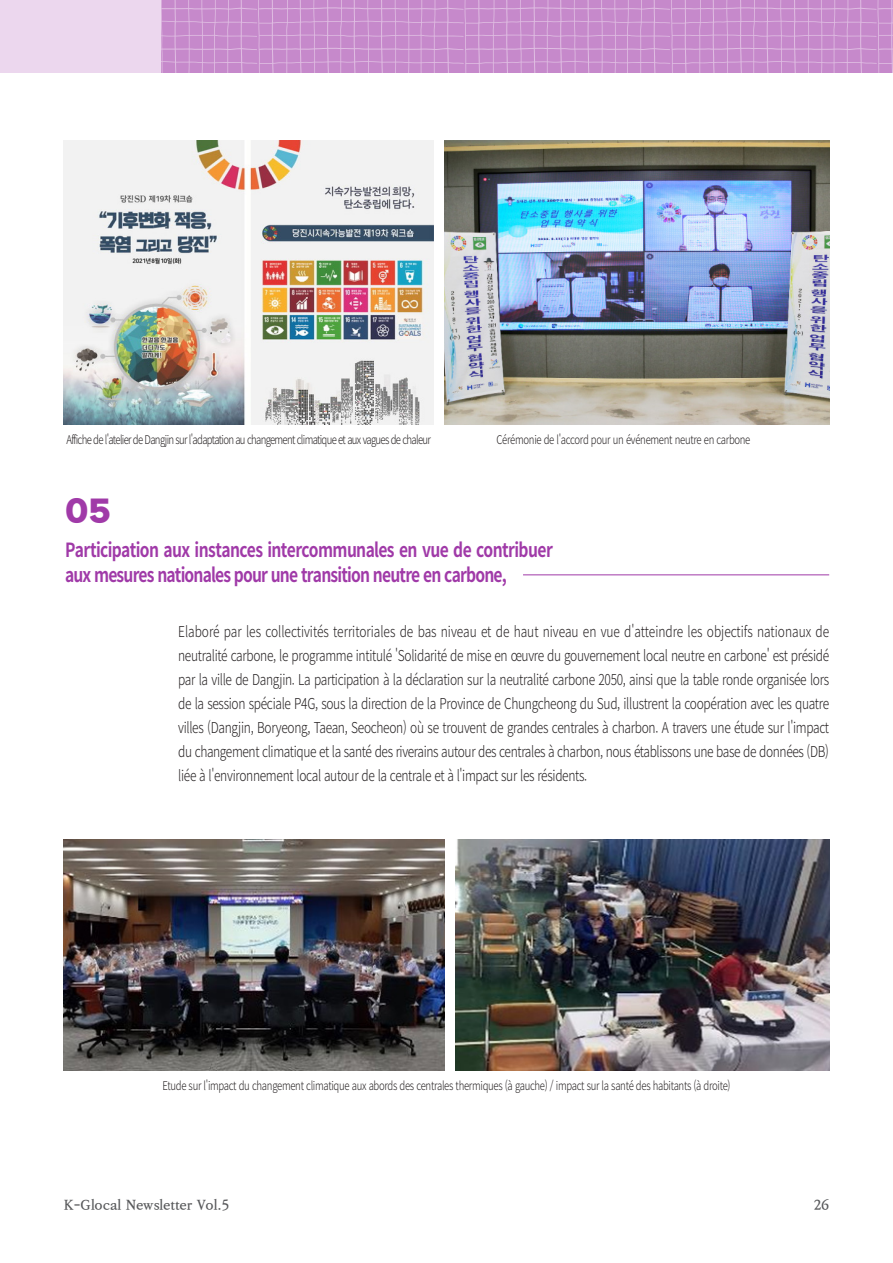
<style>
.page{position:relative;width:893px;height:1263px;background:#fff}
.page>*{position:absolute;margin:0;border:0;box-sizing:border-box;transform-origin:0 0}
.t1{font:30px "SB Aggro B";color:#a03aa8}
.t2{font:700 19.5px/25.5px "Noto Sans CJ Kkr";letter-spacing:-.045em;color:#a03aa8;scale:.8 1}
.t3{font:300 15px/24px "Noto Sans CJ Kkr";letter-spacing:-.025em;color:#231f20;text-align:justify;scale:.8 1}
.t4{font:700 13.5px "Ko Pub World Batang";color:#57585a}
.t5{font:300 12px "Noto Sans CJ Kkr";letter-spacing:-.03em;color:#231f20;scale:.8 1}
.t6{font:300 12px "Noto Sans CJ Kkr";letter-spacing:-.07em;color:#231f20;scale:.8 1}
</style>
<div class="page">
<hr style="left:523px;top:574px;width:306px;height:1px;background:#a03aa8">
<img style="left:64px;top:840px;width:381px;height:231px">
<img style="left:455px;top:840px;width:374px;height:231px">
<img style="left:64px;top:140px;width:370px;height:285px">
<img style="left:445px;top:140px;width:384px;height:285px">
<div style="left:0;top:0;width:289px;height:72px;background:#ecd7ee"></div>
<svg style="left:162px;top:0;width:731px;height:72px"></svg>
<p class="t6" style="left:67px;top:432px;width:457px">Affiche de l'atelier de Dangjin sur l'adaptation au changement climatique et aux vagues de chaleur</p>
<p class="t5" style="left:497px;top:432px;width:319px">Cérémonie de l'accord pour un événement neutre en carbone</p>
<p class="t1" style="left:65px;top:495px;width:47px">05</p>
<p class="t2" style="left:65px;top:537px;width:611px">Participation aux instances intercommunales en vue de contribuer aux mesures nationales pour une transition neutre en carbone,</p>
<p class="t3" style="left:178px;top:620px;width:815px">Elaboré par les collectivités territoriales de bas niveau et de haut niveau en vue d'atteindre les objectifs nationaux de neutralité carbone, le programme intitulé 'Solidarité de mise en œuvre du gouvernement local neutre en carbone' est présidé par la ville de Dangjin. La participation à la déclaration sur la neutralité carbone 2050, ainsi que la table ronde organisée lors de la session spéciale P4G, sous la direction de la Province de Chungcheong du Sud, illustrent la coopération avec les quatre villes (Dangjin, Boryeong, Taean, Seocheon) où se trouvent de grandes centrales à charbon. A travers une étude sur l'impact du changement climatique et la santé des riverains autour des centrales à charbon, nous établissons une base de données (DB) liée à l'environnement local autour de la centrale et à l'impact sur les résidents.</p>
<p class="t5" style="left:162px;top:1079px;width:712px">Etude sur l'impact du changement climatique aux abords des centrales thermiques (à gauche) / impact sur la santé des habitants (à droite)</p>
<p class="t4" style="left:64px;top:1195px;width:167px">K-Glocal Newsletter Vol.5</p>
<p class="t4" style="left:814px;top:1195px;width:17px">26</p>
</div>
